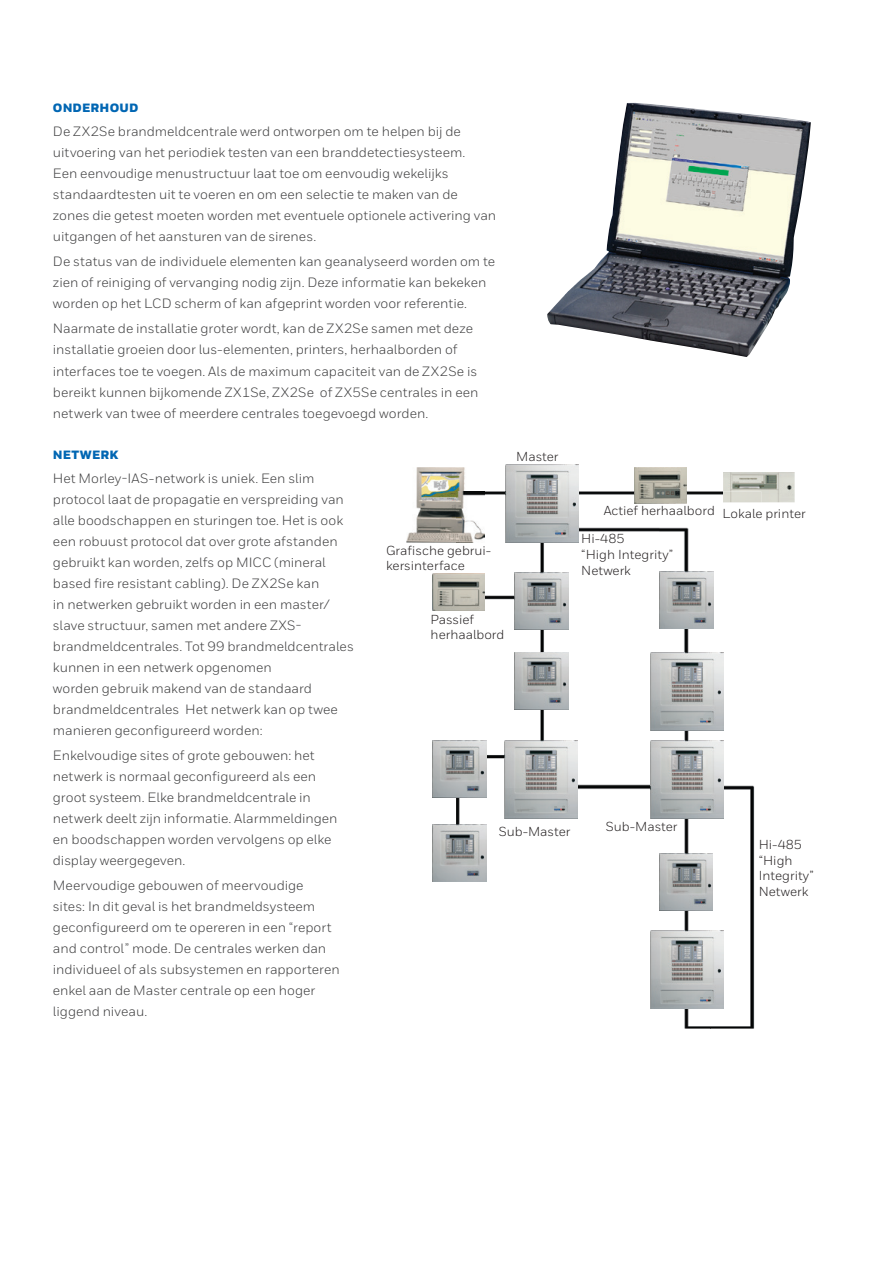
<style>
.page{position:relative;width:893px;height:1263px;background:#fff}
.page>*{position:absolute;margin:0;border:0;box-sizing:border-box;transform-origin:0 0}
.t1{font:13.5px/21px "Honeywell Sans";color:#3e3e3f}
.t2{font:13.05px/15.6px "Honeywell Sans";color:#231f20}
.t3{font:900 12px "Honeywell Sans";letter-spacing:.015em;color:#0166b3}
</style>
<div class="page">
<img style="left:547px;top:103px;width:264px;height:254px">
<img style="left:456px;top:491px;width:203px;height:269px">
<img style="left:659px;top:491px;width:102px;height:161px">
<img style="left:711px;top:652px;width:44px;height:376px">
<img style="left:659px;top:730px;width:52px;height:10px">
<img style="left:456px;top:760px;width:50px;height:122px">
<img style="left:558px;top:760px;width:101px;height:171px">
<img style="left:659px;top:818px;width:52px;height:210px">
<img style="left:634px;top:467px;width:52px;height:36px">
<img style="left:433px;top:574px;width:52px;height:36px">
<img style="left:723px;top:472px;width:72px;height:30px">
<img style="left:723px;top:491px;width:38px;height:11px">
<img style="left:406px;top:467px;width:59px;height:76px">
<img style="left:456px;top:491px;width:28px;height:52px">
<img style="left:659px;top:853px;width:54px;height:57px">
<img style="left:433px;top:825px;width:53px;height:57px">
<img style="left:433px;top:740px;width:53px;height:57px">
<img style="left:660px;top:572px;width:53px;height:57px">
<img style="left:515px;top:652px;width:53px;height:57px">
<img style="left:515px;top:572px;width:53px;height:57px">
<img style="left:504px;top:740px;width:73px;height:78px">
<img style="left:650px;top:931px;width:73px;height:78px">
<img style="left:650px;top:740px;width:73px;height:78px">
<img style="left:650px;top:652px;width:73px;height:78px">
<img style="left:505px;top:465px;width:73px;height:78px">
<p class="t3" style="left:53px;top:101px;width:87px">ONDERHOUD</p>
<p class="t1" style="left:53px;top:121px;width:445px">De ZX2Se brandmeldcentrale werd ontworpen om te helpen bij de uitvoering van het periodiek testen van een branddetectiesysteem.<br>Een eenvoudige menustructuur laat toe om eenvoudig wekelijks standaardtesten uit te voeren en om een selectie te maken van de zones die getest moeten worden met eventuele optionele activering van uitgangen of het aansturen van de sirenes.</p>
<p class="t1" style="left:53px;top:251px;width:444px">De status van de individuele elementen kan geanalyseerd worden om te zien of reiniging of vervanging nodig zijn. Deze informatie kan bekeken worden op het LCD scherm of kan afgeprint worden voor referentie.</p>
<p class="t1" style="left:53px;top:318px;width:427px">Naarmate de installatie groter wordt, kan de ZX2Se samen met deze installatie groeien door lus-elementen, printers, herhaalborden of interfaces toe te voegen. Als de maximum capaciteit van de ZX2Se is bereikt kunnen bijkomende ZX1Se, ZX2Se of ZX5Se centrales in een netwerk van twee of meerdere centrales toegevoegd worden.</p>
<p class="t3" style="left:53px;top:447px;width:67px">NETWERK</p>
<p class="t1" style="left:53px;top:467px;width:303px">Het Morley-IAS-network is uniek. Een slim protocol laat de propagatie en verspreiding van alle boodschappen en sturingen toe. Het is ook een robuust protocol dat over grote afstanden gebruikt kan worden, zelfs op MICC (mineral based fire resistant cabling). De ZX2Se kan<br>in netwerken gebruikt worden in een master/ slave structuur, samen met andere ZXS&shy;brandmeldcentrales. Tot 99 brandmeldcentrales kunnen in een netwerk opgenomen<br>worden gebruik makend van de standaard brandmeldcentrales Het netwerk kan op twee manieren geconfigureerd worden:</p>
<p class="t1" style="left:53px;top:745px;width:286px">Enkelvoudige sites of grote gebouwen: het netwerk is normaal geconfigureerd als een groot systeem. Elke brandmeldcentrale in netwerk deelt zijn informatie. Alarmmeldingen en boodschappen worden vervolgens op elke display weergegeven.</p>
<p class="t1" style="left:53px;top:875px;width:288px">Meervoudige gebouwen of meervoudige<br>sites: In dit geval is het brandmeldsysteem geconfigureerd om te opereren in een “report and control” mode. De centrales werken dan individueel of als subsystemen en rapporteren enkel aan de Master centrale op een hoger liggend niveau.</p>
<p class="t2" style="left:516px;top:448px;width:44px">Master</p>
<p class="t2" style="left:386px;top:542px;width:107px">Grafische gebrui&shy;kersinterface</p>
<p class="t2" style="left:431px;top:611px;width:75px">Passief herhaalbord</p>
<p class="t2" style="left:581px;top:496px;width:226px;line-height:28.2px;text-indent:22px">Actief herhaalbord Lokale printer<br>Hi-485</p>
<p class="t2" style="left:581px;top:547px;width:94px">“High Integrity”<br>Netwerk</p>
<p class="t2" style="left:499px;top:823px;width:73px">Sub-Master</p>
<p class="t2" style="left:606px;top:818px;width:73px">Sub-Master</p>
<p class="t2" style="left:759px;top:836px;width:57px">Hi-485 “High<br>Integrity”<br>Netwerk</p>
</div>
